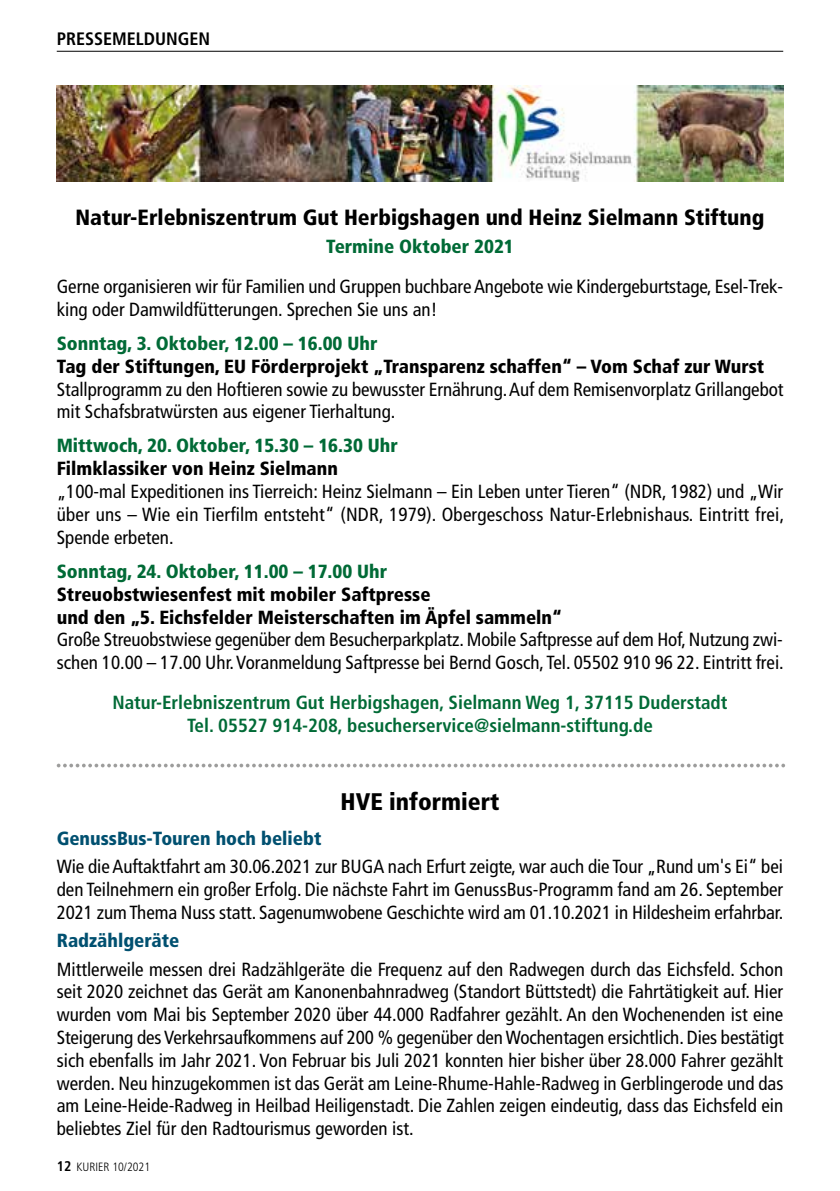
<style>
.page{position:relative;width:840px;height:1191px;background:#fff}
.page>*{position:absolute;margin:0;border:0;box-sizing:border-box;transform-origin:0 0}
.t1{font:900 condensed 24px "Frutiger LT Std";color:#000}
.t2{font:900 condensed 22px "Frutiger LT Std";color:#000}
.t3{font:condensed 19px/22.8px "Frutiger LT Std";letter-spacing:-.005em;color:#000;text-align:justify}
.t4{font:900 condensed 19px/22.8px "Frutiger LT Std";color:#000}
.t5{font:700 condensed 19px/22.8px "Frutiger LT Std";color:#006a36;text-align:center}
.t6{font:900 condensed 19px "Frutiger LT Std";color:#006a36}
.t7{font:900 condensed 19px "Frutiger LT Std";color:#005070}
.t8{font:700 condensed 18px "Frutiger LT Std";color:#000}
.t9{font:300 condensed 12px "Frutiger LT Std";color:#000}
.s1{font-weight:700;font-size:14px}
</style>
<div class="page">
<hr style="left:57px;top:51px;width:725px;height:1px;background:#000">
<svg style="left:57px;top:763px;width:727px;height:4px"></svg>
<img style="left:57px;top:85px;width:725px;height:97px">
<p class="t8" style="left:57px;top:28px;width:155px">PRESSEMELDUNGEN</p>
<p class="t2" style="left:76px;top:204px;width:690px">Natur-Erlebniszentrum Gut Herbigshagen und Heinz Sielmann Stiftung</p>
<p class="t6" style="left:326px;top:235px;width:189px">Termine Oktober 2021</p>
<p class="t3" style="left:57px;top:275px;width:727px">Gerne organisieren wir für Familien und Gruppen buchbare Angebote wie Kindergeburtstage, Esel-Trek&shy;king oder Damwildfütterungen. Sprechen Sie uns an!</p>
<p class="t6" style="left:57px;top:332px;width:322px">Sonntag, 3. Oktober, 12.00 – 16.00 Uhr</p>
<p class="t4" style="left:57px;top:355px;width:708px">Tag der Stiftungen, EU Förderprojekt „Transparenz schaffen“ – Vom Schaf zur Wurst</p>
<p class="t3" style="left:57px;top:378px;width:727px">Stallprogramm zu den Hoftieren sowie zu bewusster Ernährung. Auf dem Remisenvorplatz Grillangebot mit Schafsbratwürsten aus eigener Tierhaltung.</p>
<p class="t6" style="left:57px;top:434px;width:342px">Mittwoch, 20. Oktober, 15.30 – 16.30 Uhr</p>
<p class="t4" style="left:57px;top:457px;width:282px">Filmklassiker von Heinz Sielmann</p>
<p class="t3" style="left:57px;top:480px;width:728px">„100-mal Expeditionen ins Tierreich: Heinz Sielmann – Ein Leben unter Tieren“ (NDR, 1982) und „Wir über uns – Wie ein Tierfilm entsteht“ (NDR, 1979). Obergeschoss Natur-Erlebnishaus. Eintritt frei, Spende erbeten.</p>
<p class="t6" style="left:57px;top:560px;width:332px">Sonntag, 24. Oktober, 11.00 – 17.00 Uhr</p>
<p class="t4" style="left:57px;top:582px;width:506px">Streuobstwiesenfest mit mobiler Saftpresse<br>und den „5. Eichsfelder Meisterschaften im Äpfel sammeln“</p>
<p class="t3" style="left:57px;top:628px;width:728px">Große Streuobstwiese gegenüber dem Besucherparkplatz. Mobile Saftpresse auf dem Hof, Nutzung zwi&shy;schen 10.00 – 17.00 Uhr. Voranmeldung Saftpresse bei Bernd Gosch, Tel. 05502 910 96 22. Eintritt frei.</p>
<p class="t5" style="left:112px;top:691px;width:616px">Natur-Erlebniszentrum Gut Herbigshagen, Sielmann Weg 1, 37115 Duderstadt<br>Tel. 05527 914-208, besucherservice@sielmann-stiftung.de</p>
<p class="t1" style="left:340px;top:787px;width:160px">HVE informiert</p>
<p class="t7" style="left:57px;top:826px;width:266px">GenussBus-Touren hoch beliebt</p>
<p class="t3" style="left:57px;top:855px;width:727px">Wie die Auftaktfahrt am 30.06.2021 zur BUGA nach Erfurt zeigte, war auch die Tour „Rund um's Ei“ bei den Teilnehmern ein großer Erfolg. Die nächste Fahrt im GenussBus-Programm fand am 26. September 2021 zum Thema Nuss statt. Sagenumwobene Geschichte wird am 01.10.2021 in Hildesheim erfahrbar.</p>
<p class="t7" style="left:57px;top:929px;width:124px">Radzählgeräte</p>
<p class="t3" style="left:57px;top:957px;width:728px">Mittlerweile messen drei Radzählgeräte die Frequenz auf den Radwegen durch das Eichsfeld. Schon seit 2020 zeichnet das Gerät am Kanonenbahnradweg (Standort Büttstedt) die Fahrtätigkeit auf. Hier wurden vom Mai bis September 2020 über 44.000 Radfahrer gezählt. An den Wochenenden ist eine Steigerung des Verkehrsaufkommens auf 200 % gegenüber den Wochentagen ersichtlich. Dies bestätigt sich ebenfalls im Jahr 2021. Von Februar bis Juli 2021 konnten hier bisher über 28.000 Fahrer gezählt werden. Neu hinzugekommen ist das Gerät am Leine-Rhume-Hahle-Radweg in Gerblingerode und das am Leine-Heide-Radweg in Heilbad Heiligenstadt. Die Zahlen zeigen eindeutig, dass das Eichsfeld ein beliebtes Ziel für den Radtourismus geworden ist.</p>
<p class="t9" style="left:57px;top:1159px;width:95px"><span class="s1">12</span> KURIER 10/2021</p>
</div>
